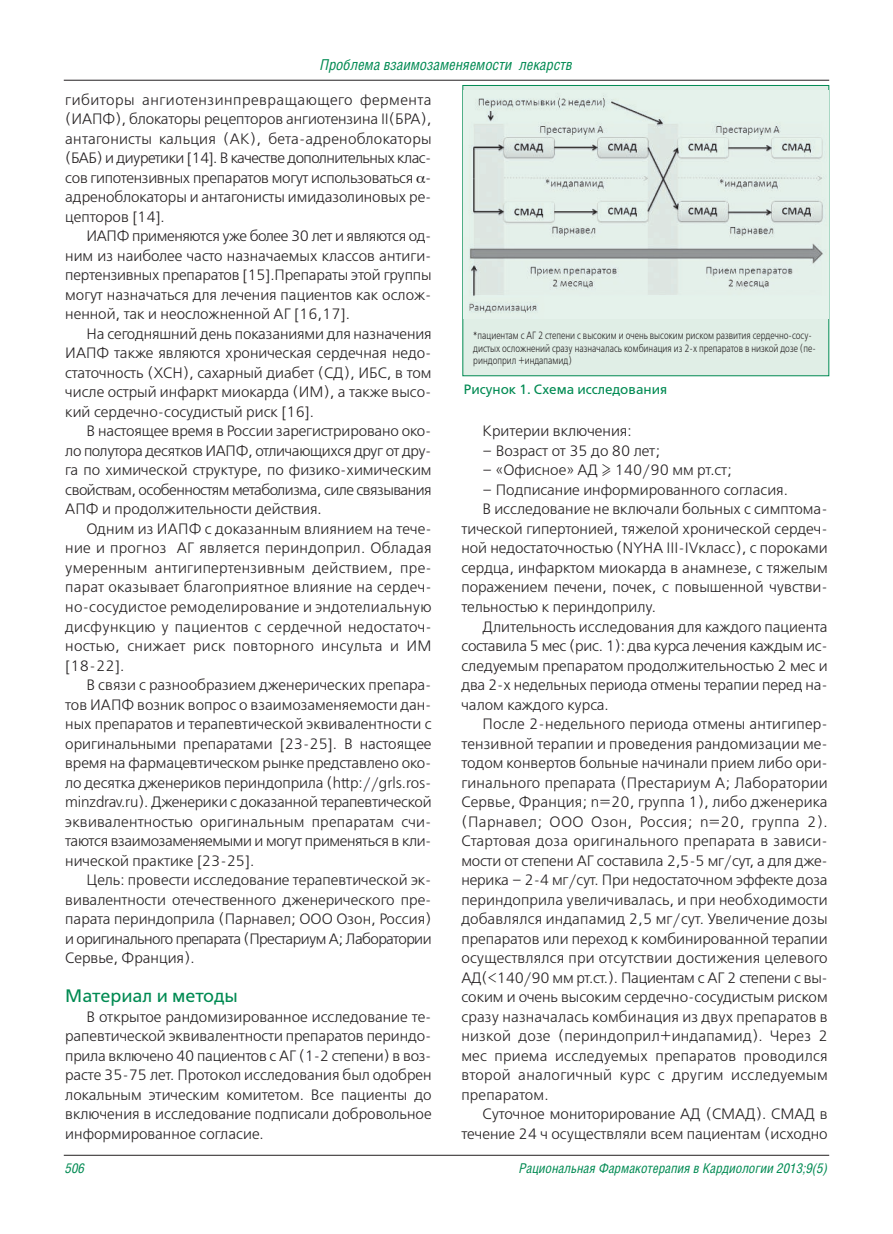
<style>
.page{position:relative;width:893px;height:1234px;background:#fff}
.page>*{position:absolute;margin:0;border:0;box-sizing:border-box;transform-origin:0 0}
.t1{font:18px "Free Set C";color:#008a52}
.t2{font:15px/19.5px "Free Set Light C";color:#231f20;text-align:justify}
.t3{font:15px "Free Set Light C";letter-spacing:-.02em;color:#231f20}
.t4{font:15px "Free Set Light C";letter-spacing:.025em;color:#231f20}
.t5{font:15px "Free Set Light C";letter-spacing:.02em;color:#231f20}
.t6{font:italic condensed 15px "Helios Cond";color:#008a52}
.t7{font:italic condensed 13.5px "Helios Cond";color:#008a52}
.t8{font:13.5px "Free Set C";color:#008a52}
.t9{font:10.5px/12.6px "Free Set Light C";color:#231f20;scale:.8 1}
</style>
<div class="page">
<hr style="left:64px;top:80px;width:765px;height:1px;background:#231f20">
<hr style="left:64px;top:1154px;width:765px;height:1px;background:#231f20">
<div style="left:463px;top:86px;width:365px;height:289px;background:#e0eee6"></div>
<div style="left:462px;top:85px;width:367px;height:291px;border:1px solid #008a52"></div>
<img style="left:463px;top:91px;width:365px;height:227px">
<p class="t6" style="left:320px;top:55px;width:254px">Проблема взаимозаменяемости лекарств</p>
<p class="t2" style="left:65px;top:90px;width:368px">гибиторы ангиотензинпревращающего фермента (ИАПФ), блокаторы рецепторов ангиотензина II(БРА), антагонисты кальция (АК), бета-адреноблокаторы (БАБ) и диуретики [14]. В качестве дополнительных клас&shy;сов гипотензивных препаратов могут использоваться - адреноблокаторы и антагонисты имидазолиновых ре&shy;цепторов [14].</p>
<p class="t2" style="left:65px;top:226px;width:368px;text-indent:21px">ИАПФ применяются уже более 30 лет и являются од&shy;ним из наиболее часто назначаемых классов антиги&shy;пертензивных препаратов [15].Препараты этой группы могут назначаться для лечения пациентов как ослож&shy;ненной, так и неосложненной АГ [16,17].</p>
<p class="t2" style="left:65px;top:324px;width:368px;text-indent:21px">На сегодняшний день показаниями для назначения ИАПФ также являются хроническая сердечная недо&shy;статочность (ХСН), сахарный диабет (СД), ИБС, в том числе острый инфаркт миокарда (ИМ), а также высо&shy;кий сердечно-сосудистый риск [16].</p>
<p class="t2" style="left:65px;top:421px;width:368px;text-indent:21px">В настоящее время в России зарегистрировано око&shy;ло полутора десятков ИАПФ, отличающихся друг от дру&shy;га по химической структуре, по физико-химическим свойствам, особенностям метаболизма, силе связывания АПФ и продолжительности действия.</p>
<p class="t2" style="left:65px;top:519px;width:368px;text-indent:21px">Одним из ИАПФ c доказанным влиянием на тече&shy;ние и прогноз АГ является периндоприл. Обладая умеренным антигипертензивным действием, пре&shy;парат оказывает благоприятное влияние на сердеч&shy;но-сосудистое ремоделирование и эндотелиальную дисфункцию у пациентов с сердечной недостаточ&shy;ностью, снижает риск повторного инсульта и ИМ [18-22].</p>
<p class="t2" style="left:65px;top:675px;width:368px;text-indent:21px">В связи с разнообразием дженерических препара&shy;тов ИАПФ возник вопрос о взаимозаменяемости дан&shy;ных препаратов и терапевтической эквивалентности с оригинальными препаратами [23-25]. В настоящее время на фармацевтическом рынке представлено око&shy;ло десятка дженериков периндоприла (http://grls.ros&shy;minzdrav.ru). Дженерики с доказанной терапевтической эквивалентностью оригинальным препаратам счи&shy;таются взаимозаменяемыми и могут применяться в кли&shy;нической практике [23-25].</p>
<p class="t2" style="left:65px;top:870px;width:368px;text-indent:21px">Цель: провести исследование терапевтической эк&shy;вивалентности отечественного дженерического пре&shy;парата периндоприла (Парнавел; ООО Озон, Россия) и оригинального препарата (Престариум А; Лаборатории Сервье, Франция).</p>
<p class="t1" style="left:65px;top:985px;width:174px">Материал и методы</p>
<p class="t2" style="left:65px;top:1006px;width:368px;text-indent:21px">В открытое рандомизированное исследование те&shy;рапевтической эквивалентности препаратов периндо&shy;прила включено 40 пациентов с АГ (1-2 степени) в воз&shy;расте 35-75 лет. Протокол исследования был одобрен локальным этическим комитетом. Все пациенты до включения в исследование подписали добровольное информированное согласие.</p>
<p class="t9" style="left:473px;top:329px;width:430px">*пациентам с АГ 2 степени с высоким и очень высоким риском развития сердечно-сосу&shy;дистых осложнений сразу назначалась комбинация из 2-х препаратов в низкой дозе (пе&shy;риндоприл +индапамид)</p>
<p class="t8" style="left:464px;top:381px;width:205px">Рисунок 1. Схема исследования</p>
<p class="t2" style="left:483px;top:421px;width:150px">Критерии включения:</p>
<p class="t2" style="left:483px;top:441px;width:179px">– Возраст от 35 до 80 лет;</p>
<p class="t2" style="left:483px;top:460px;width:251px">– «Офисное» АД ≥ 140/90 мм рт.ст;</p>
<p class="t2" style="left:483px;top:480px;width:307px">– Подписание информированного согласия.</p>
<p class="t2" style="left:483px;top:499px;width:347px">В исследование не включали больных с симптома-</p>
<p class="t2" style="left:461px;top:519px;width:368px">тической гипертонией, тяжелой хронической сердеч-</p>
<p class="t2" style="left:461px;top:538px;width:368px">ной недостаточностью (NYHA III-IVкласс), с пороками</p>
<p class="t2" style="left:461px;top:558px;width:368px">сердца, инфарктом миокарда в анамнезе, с тяжелым</p>
<p class="t2" style="left:461px;top:577px;width:368px">поражением печени, почек, с повышенной чувстви-</p>
<p class="t2" style="left:461px;top:597px;width:196px">тельностью к периндоприлу.</p>
<p class="t2" style="left:483px;top:616px;width:347px">Длительность исследования для каждого пациента</p>
<p class="t3" style="left:461px;top:637px;width:368px">составила 5 мес (рис. 1): два курса лечения каждым ис-</p>
<p class="t2" style="left:461px;top:655px;width:368px">следуемым препаратом продолжительностью 2 мес и</p>
<p class="t2" style="left:461px;top:675px;width:368px">два 2-х недельных периода отмены терапии перед на-</p>
<p class="t2" style="left:461px;top:694px;width:149px">чалом каждого курса.</p>
<p class="t2" style="left:483px;top:714px;width:347px">После 2-недельного периода отмены антигипер-</p>
<p class="t2" style="left:461px;top:733px;width:368px">тензивной терапии и проведения рандомизации ме-</p>
<p class="t2" style="left:461px;top:753px;width:368px">тодом конвертов больные начинали прием либо ори-</p>
<p class="t2" style="left:461px;top:772px;width:368px">гинального препарата (Престариум А; Лаборатории</p>
<p class="t2" style="left:461px;top:792px;width:368px">Сервье, Франция; n=20, группа 1), либо дженерика</p>
<p class="t4" style="left:461px;top:812px;width:368px">(Парнавел; ООО Озон, Россия; n=20, группа 2).</p>
<p class="t2" style="left:461px;top:831px;width:368px">Стартовая доза оригинального препарата в зависи-</p>
<p class="t2" style="left:461px;top:850px;width:368px">мости от степени АГ составила 2,5-5 мг/сут, а для дже-</p>
<p class="t2" style="left:461px;top:870px;width:368px">нерика – 2-4 мг/сут. При недостаточном эффекте доза</p>
<p class="t2" style="left:461px;top:889px;width:368px">периндоприла увеличивалась, и при необходимости</p>
<p class="t2" style="left:461px;top:909px;width:368px">добавлялся индапамид 2,5 мг/сут. Увеличение дозы</p>
<p class="t2" style="left:461px;top:928px;width:368px">препаратов или переход к комбинированной терапии</p>
<p class="t2" style="left:461px;top:948px;width:368px">осуществлялся при отсутствии достижения целевого</p>
<p class="t3" style="left:461px;top:968px;width:368px">АД(&lt;140/90 мм рт.ст.). Пациентам с АГ 2 степени с вы-</p>
<p class="t2" style="left:461px;top:987px;width:368px">соким и очень высоким сердечно-сосудистым риском</p>
<p class="t2" style="left:461px;top:1006px;width:368px">сразу назначалась комбинация из двух препаратов в</p>
<p class="t2" style="left:461px;top:1026px;width:368px">низкой дозе (периндоприл+индапамид). Через 2</p>
<p class="t2" style="left:461px;top:1045px;width:368px">мес приема исследуемых препаратов проводился</p>
<p class="t5" style="left:461px;top:1066px;width:368px">второй аналогичный курс с другим исследуемым</p>
<p class="t2" style="left:461px;top:1084px;width:89px">препаратом.</p>
<p class="t2" style="left:483px;top:1104px;width:347px">Суточное мониторирование АД (СМАД). СМАД в</p>
<p class="t2" style="left:461px;top:1123px;width:368px">течение 24 ч осуществляли всем пациентам (исходно</p>
<p class="t7" style="left:65px;top:1159px;width:21px">506</p>
<p class="t7" style="left:519px;top:1159px;width:310px">Рациональная Фармакотерапия в Кардиологии 2013;9(5)</p>
</div>
